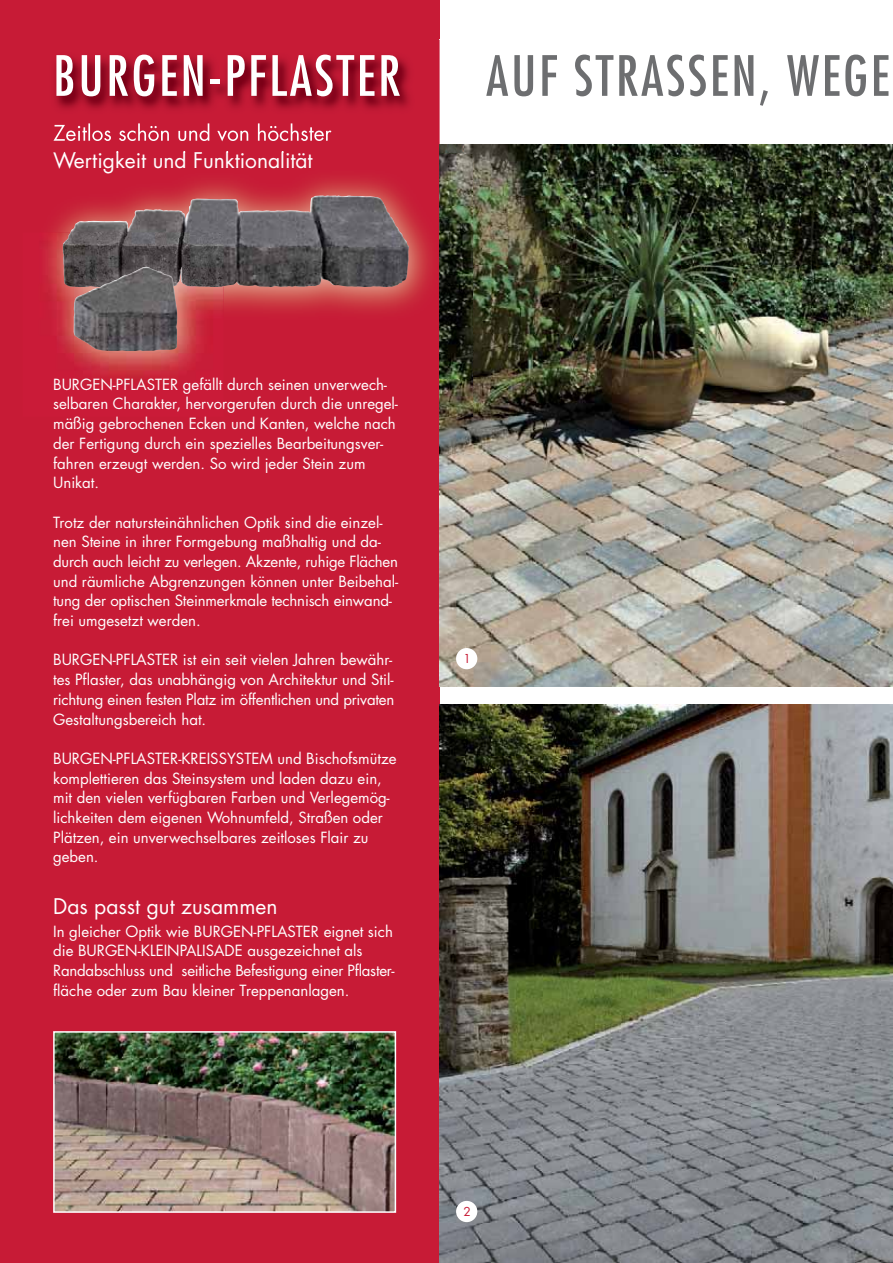
<style>
.page{position:relative;width:893px;height:1263px;background:#fff}
.page>*{position:absolute;margin:0;border:0;box-sizing:border-box;transform-origin:0 0}
.t1{font:condensed 54px "Futura LT";letter-spacing:.05em;color:#6d6e70}
.t2{font:condensed 54px "Futura";letter-spacing:.05em;color:#fff}
.t3{font:21px "Futura CE";color:#fff}
.t4{font:15px/19.6px "Futura CE";color:#fff}
.t5{font:12px "Futura LT";color:#c71b36}
</style>
<div class="page">
<div style="left:0;top:0;width:440px;height:1263px;background:#c71b36"></div>
<img style="left:440px;top:145px;width:453px;height:542px">
<img style="left:440px;top:705px;width:453px;height:558px">
<div style="left:456px;top:1201px;width:21px;height:21px;background:#fff;border-radius:50%"></div>
<div style="left:456px;top:648px;width:21px;height:21px;background:#fff;border-radius:50%"></div>
<img style="left:52px;top:154px;width:420px;height:263px">
<img style="left:63px;top:195px;width:346px;height:92px">
<img style="left:45px;top:232px;width:179px;height:185px">
<img style="left:63px;top:232px;width:161px;height:55px">
<img style="left:73px;top:267px;width:104px;height:84px">
<img style="left:56px;top:1034px;width:337px;height:176px">
<div style="left:53px;top:1031px;width:343px;height:182px;border:2px solid #fff"></div>
<img style="left:55px;top:40px;width:408px;height:112px">
<img style="left:53px;top:123px;width:185px;height:18px">
<img style="left:63px;top:151px;width:193px;height:1px">
<h1 class="t2" style="left:53px;top:51px;width:349px">BURGEN-PFLASTER</h1>
<h1 class="t1" style="left:486px;top:51px;width:405px">AUF STRASSEN, WEGE</h1>
<h2 class="t3" style="left:53px;top:149px;width:261px">Wertigkeit und Funktionalität</h2>
<p class="t4" style="left:53px;top:375px;width:346px">BURGEN-PFLASTER gefällt durch seinen unverwech&shy;selbaren Charakter, hervorgerufen durch die unregel&shy;mäßig gebrochenen Ecken und Kanten, welche nach der Fertigung durch ein spezielles Bearbeitungsver&shy;fahren erzeugt werden. So wird jeder Stein zum Unikat.</p>
<p class="t4" style="left:53px;top:513px;width:346px">Trotz der natursteinähnlichen Optik sind die einzel&shy;nen Steine in ihrer Formgebung maßhaltig und da&shy;durch auch leicht zu verlegen. Akzente, ruhige Flächen und räumliche Abgrenzungen können unter Beibehal&shy;tung der optischen Steinmerkmale technisch einwand&shy;frei umgesetzt werden.</p>
<p class="t4" style="left:53px;top:651px;width:343px">BURGEN-PFLASTER ist ein seit vielen Jahren bewähr&shy;tes Pflaster, das unabhängig von Architektur und Stil&shy;richtung einen festen Platz im öffentlichen und privaten Gestaltungsbereich hat.</p>
<p class="t4" style="left:53px;top:749px;width:345px">BURGEN-PFLASTER-KREISSYSTEM und Bischofsmütze komplettieren das Steinsystem und laden dazu ein, mit den vielen verfügbaren Farben und Verlegemög&shy;lichkeiten dem eigenen Wohnumfeld, Straßen oder Plätzen, ein unverwechselbares zeitloses Flair zu geben.</p>
<h2 class="t3" style="left:53px;top:895px;width:226px">Das passt gut zusammen</h2>
<p class="t4" style="left:53px;top:922px;width:343px">In gleicher Optik wie BURGEN-PFLASTER eignet sich die BURGEN-KLEINPALISADE ausgezeichnet als Randabschluss und seitliche Befestigung einer Pflaster&shy;fläche oder zum Bau kleiner Treppenanlagen.</p>
<p class="t5" style="left:463px;top:653px;width:9px">1</p>
<p class="t5" style="left:463px;top:1206px;width:9px">2</p>
</div>
